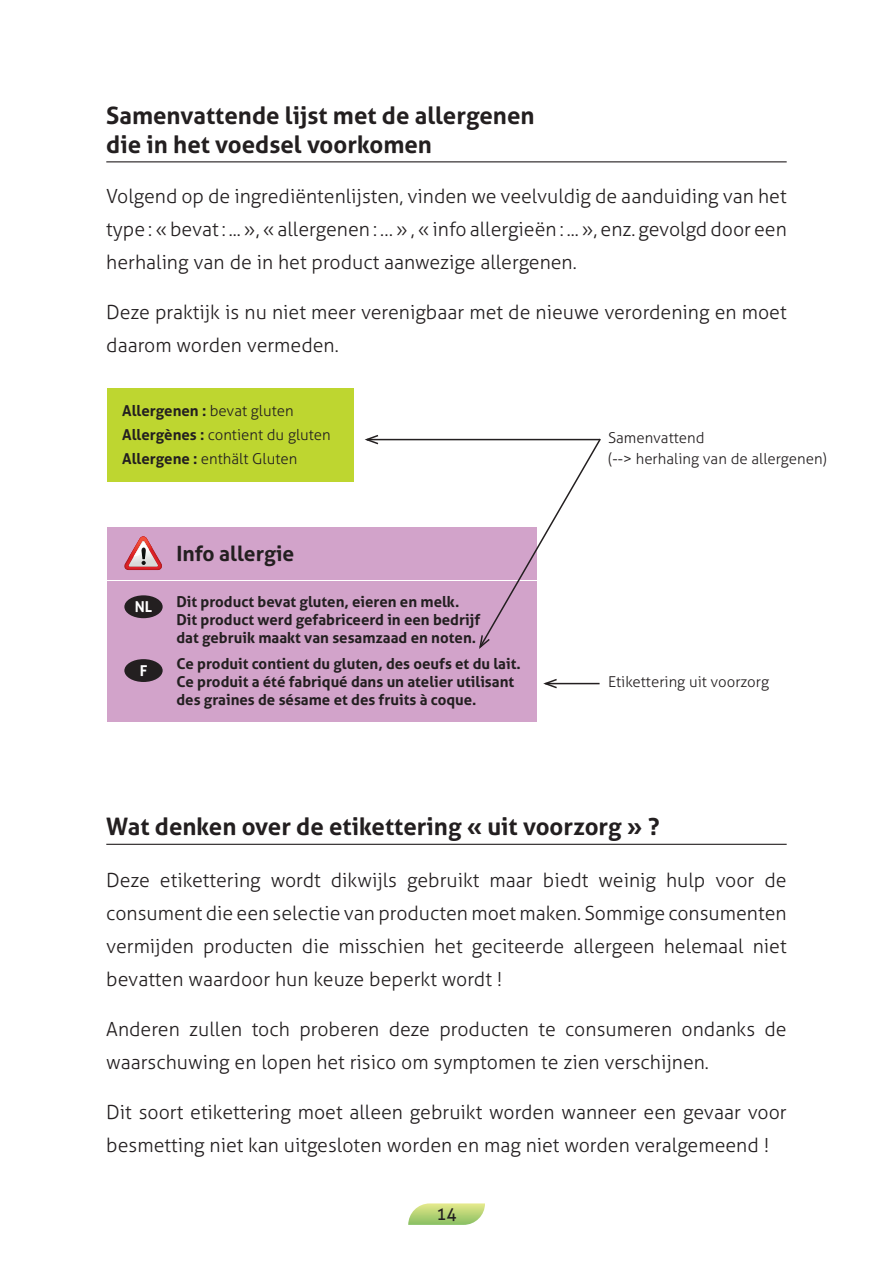
<style>
.page{position:relative;width:893px;height:1263px;background:#fff}
.page>*{position:absolute;margin:0;border:0;box-sizing:border-box;transform-origin:0 0}
.t1{font:700 24px/28.8px "Aller";color:#231f20}
.t2{font:700 21px "Aller";color:#231f20}
.t3{font:300 19.5px/33px "Aller";color:#231f20}
.t4{font:18px "Aller";color:#231f20;scale:.93 1}
.t5{font:700 15px/18px "Aller";color:#231f20}
.t6{font:300 15px/24px "Aller";color:#231f20}
.t7{font:700 15px "Aller";color:#fff}
.s1{font-weight:700}
</style>
<div class="page">
<div style="left:107px;top:389px;width:246px;height:93px;background:#bed630"></div>
<hr style="left:106px;top:161px;width:681px;height:1px;background:#231f20">
<hr style="left:106px;top:844px;width:681px;height:1px;background:#231f20">
<div style="left:107px;top:581px;width:429px;height:141px;background:#d2a3ca"></div>
<div style="left:107px;top:528px;width:429px;height:52px;background:#d2a3ca"></div>
<svg style="left:124px;top:536px;width:38px;height:34px"></svg>
<div style="left:124px;top:595px;width:39px;height:23px;background:#231f20;border-radius:50%"></div>
<div style="left:124px;top:659px;width:39px;height:23px;background:#231f20;border-radius:50%"></div>
<hr style="left:545px;top:683px;width:55px;height:1px;background:#231f20">
<svg style="left:543px;top:679px;width:15px;height:10px"></svg>
<hr style="left:367px;top:439px;width:233px;height:1px;background:#231f20">
<svg style="left:364px;top:434px;width:16px;height:11px"></svg>
<svg style="left:478px;top:438px;width:123px;height:213px"></svg>
<svg style="left:408px;top:1203px;width:77px;height:22px;background:#c1da8a"></svg>
<p class="t1" style="left:106px;top:101px;width:430px">Samenvattende lijst met de allergenen die in het voedsel voorkomen</p>
<p class="t3" style="left:106px;top:179px;width:682px;text-align:justify">Volgend op de ingrediëntenlijsten, vinden we veelvuldig de aanduiding van het type : « bevat : ... », « allergenen : … » , « info allergieën : ... », enz. gevolgd door een herhaling van de in het product aanwezige allergenen.</p>
<p class="t3" style="left:106px;top:295px;width:682px">Deze praktijk is nu niet meer verenigbaar met de nieuwe verordening en moet daarom worden vermeden.</p>
<p class="t6" style="left:122px;top:399px;width:210px"><span class="s1">Allergenen :</span> bevat gluten<br><span class="s1">Allergènes :</span> contient du gluten<br><span class="s1">Allergene :</span> enthält Gluten</p>
<p class="t7" style="left:135px;top:598px;width:19px">NL</p>
<p class="t7" style="left:140px;top:661px;width:9px">F</p>
<p class="t2" style="left:176px;top:541px;width:119px">Info allergie</p>
<p class="t5" style="left:176px;top:592px;width:305px">Dit product bevat gluten, eieren en melk.<br>Dit product werd gefabriceerd in een bedrijf dat gebruik maakt van sesamzaad en noten.</p>
<p class="t5" style="left:176px;top:655px;width:346px">Ce produit contient du gluten, des oeufs et du lait.<br>Ce produit a été fabriqué dans un atelier utilisant des graines de sésame et des fruits à coque.</p>
<p class="t6" style="left:608px;top:427px;width:220px;line-height:21px">Samenvattend<br>(--&gt; herhaling van de allergenen)</p>
<p class="t6" style="left:608px;top:670px;width:162px">Etikettering uit voorzorg</p>
<p class="t1" style="left:106px;top:812px;width:555px">Wat denken over de etikettering « uit voorzorg » ?</p>
<p class="t3" style="left:106px;top:864px;width:682px;text-align:justify">Deze etikettering wordt dikwijls gebruikt maar biedt weinig hulp voor de consument die een selectie van producten moet maken. Sommige consumenten vermijden producten die misschien het geciteerde allergeen helemaal niet bevatten waardoor hun keuze beperkt wordt !</p>
<p class="t3" style="left:106px;top:1013px;width:682px">Anderen zullen toch proberen deze producten te consumeren ondanks de waarschuwing en lopen het risico om symptomen te zien verschijnen.</p>
<p class="t3" style="left:106px;top:1096px;width:682px">Dit soort etikettering moet alleen gebruikt worden wanneer een gevaar voor besmetting niet kan uitgesloten worden en mag niet worden veralgemeend !</p>
<p class="t4" style="left:436px;top:1203px;width:23px">14</p>
</div>
